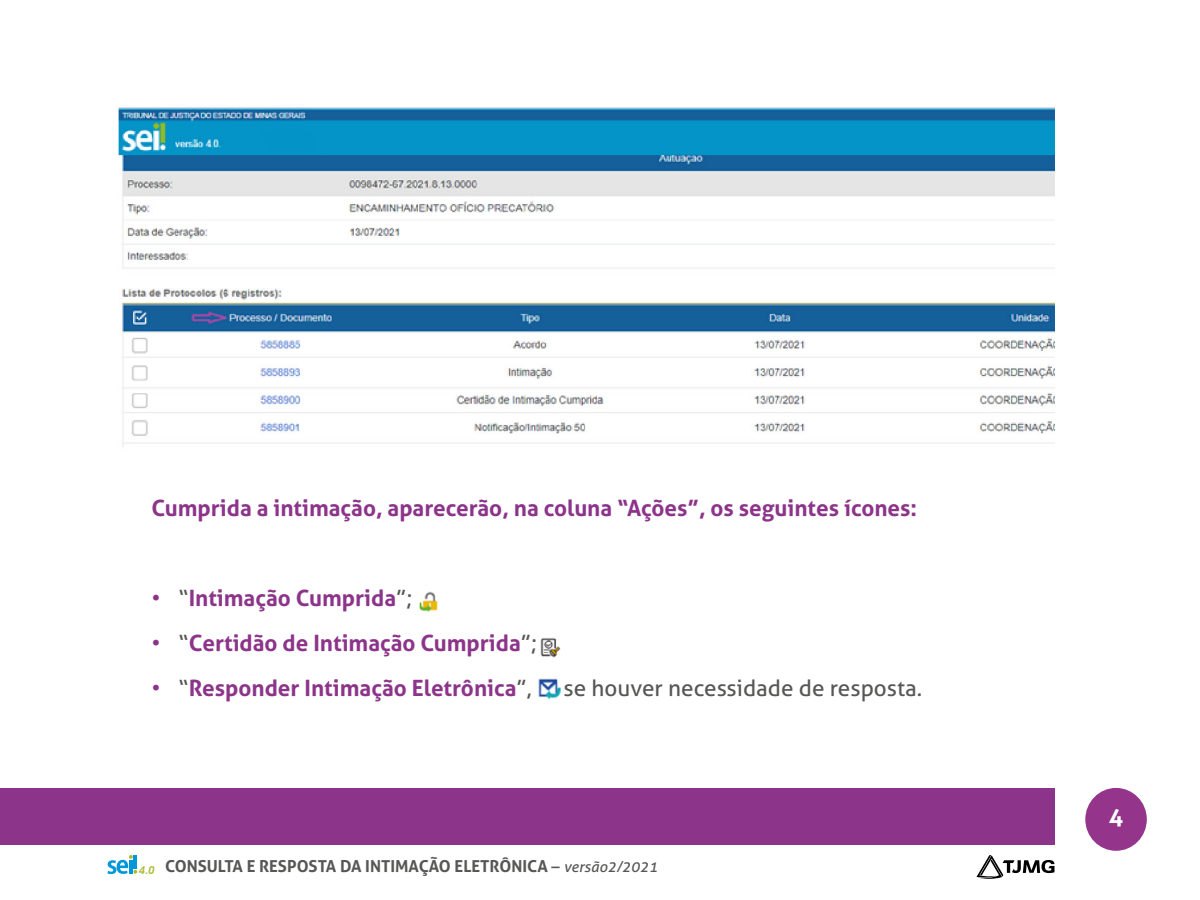
<style>
.page{position:relative;width:1200px;height:900px;background:#fff}
.page>*{position:absolute;margin:0;border:0;box-sizing:border-box;transform-origin:0 0}
.t1{font:700 24px "Aller";color:#fff}
.t2{font:700 22.5px "Aller";color:#8c348a}
.t3{font:22.5px "Aller";color:#575756}
.t4{font:700 16.5px "Aller";color:#575756}
.s1{font-weight:400}
.s2{font-weight:400;color:#575756}
.s3{font-weight:400;font-style:italic;font-size:15px}
</style>
<div class="page">
<div style="left:1085px;top:788px;width:62px;height:63px;background:#94348a;border-radius:50%"></div>
<svg style="left:976px;top:855px;width:79px;height:24px"></svg>
<svg style="left:107px;top:855px;width:30px;height:19px"></svg>
<div style="left:0;top:788px;width:1054px;height:57px;background:#8c348a"></div>
<img style="left:118px;top:107px;width:936px;height:340px">
<img style="left:419px;top:591px;width:19px;height:21px">
<img style="left:540px;top:637px;width:21px;height:21px">
<img style="left:538px;top:678px;width:23px;height:22px">
<p class="t2" style="left:152px;top:494px;width:767px">Cumprida a intimação, aparecerão, na coluna “Ações”, os seguintes ícones:</p>
<p class="t2" style="left:152px;top:584px;width:262px"><span class="s1">•</span> <span class="s2">“</span>Intimação Cumprida<span class="s2">”;</span></p>
<p class="t2" style="left:152px;top:629px;width:387px"><span class="s1">•</span> <span class="s2">“</span>Certidão de Intimação Cumprida<span class="s2">”;</span></p>
<p class="t2" style="left:152px;top:674px;width:382px"><span class="s1">•</span> <span class="s2">“</span>Responder Intimação Eletrônica<span class="s2">”,</span></p>
<p class="t3" style="left:564px;top:674px;width:360px">se houver necessidade de resposta.</p>
<p class="t4" style="left:139px;top:856px;width:520px"><sub>4.0</sub> CONSULTA E RESPOSTA DA INTIMAÇÃO ELETRÔNICA <span class="s1">–</span> <span class="s3">versão2/2021</span></p>
<p class="t1" style="left:1109px;top:801px;width:16px">4</p>
</div>
